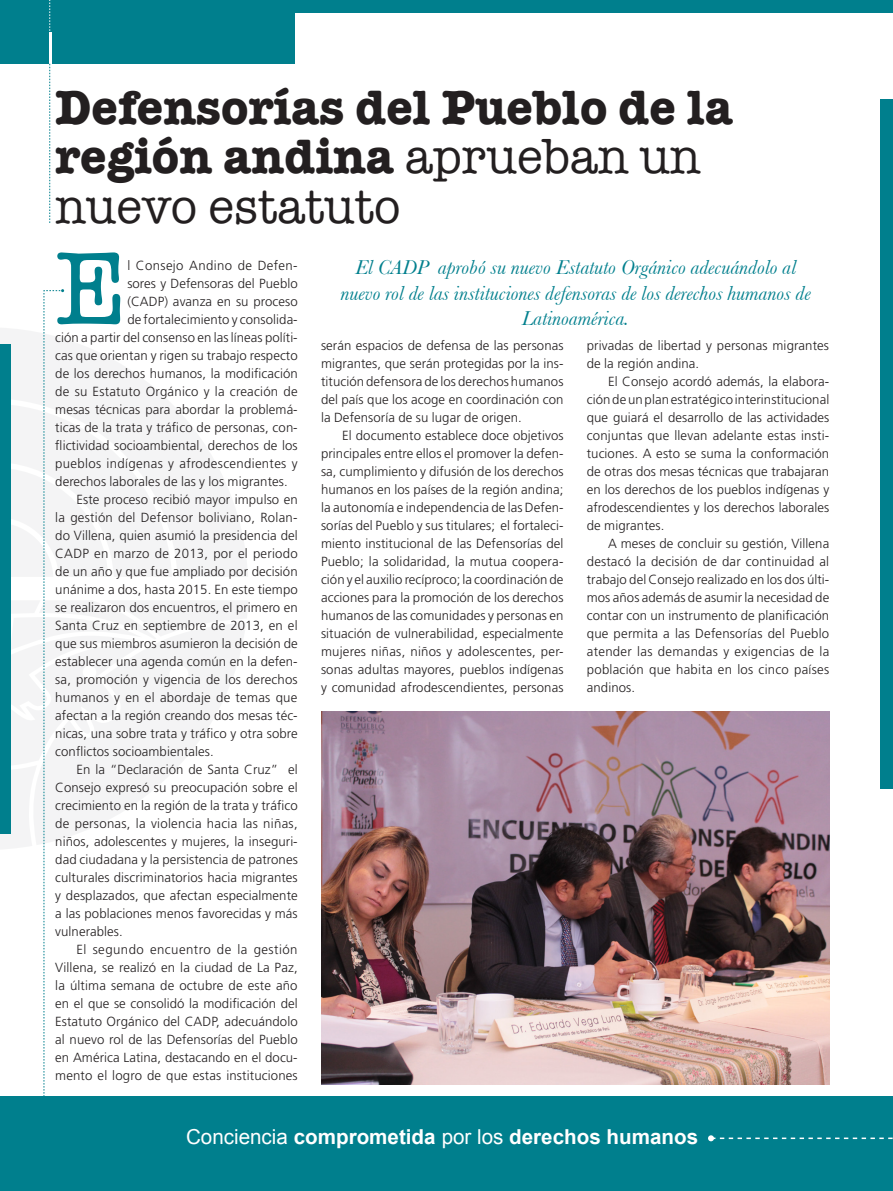
<style>
.page{position:relative;width:893px;height:1191px;background:#fff}
.page>*{position:absolute;margin:0;border:0;box-sizing:border-box;transform-origin:0 0}
.Texto_A{font:106.35px "American Typewriter";color:#007f8d}
.TITULO{font:700 49.5px/49.5px "American Typewriter";color:#231f20}
.TITULO-2{font:italic 21px/25.5px "Baskerville";color:#007f8d;text-align:center}
.t1{font:700 20.55px "Arial";color:#fff}
.Texto_A-2{font:300 13.2px/18px "Frutiger";letter-spacing:.005em;color:#231f20;text-align:justify}
.Texto_A-3{font:300 13.2px "Frutiger";letter-spacing:.025em;color:#231f20}
.Texto_A-4{font:300 13.2px "Frutiger";letter-spacing:.03em;color:#231f20}
.s1{font-weight:400}
</style>
<div class="page">
<img style="left:321px;top:711px;width:509px;height:373px">
<div style="left:0;top:0;width:295px;height:64px;background:#007f8d"></div>
<div style="left:232px;top:0;width:661px;height:13px;background:#007f8d"></div>
<div style="left:880px;top:100px;width:13px;height:689px;background:#007f8d"></div>
<div style="left:0;top:1096px;width:893px;height:95px;background:#007f8d"></div>
<svg style="left:49px;top:0;width:2px;height:223px"></svg>
<svg style="left:0;top:289px;width:248px;height:807px"></svg>
<svg style="left:708px;top:1135px;width:185px;height:6px"></svg>
<p class="TITULO" style="left:55px;top:80px;width:679px">Defensorías del Pueblo de la región andina <span class="s1">aprueban un nuevo estatuto</span></p>
<p class="Texto_A" style="left:55px;top:207px;width:73px">E</p>
<p class="Texto_A-4" style="left:127px;top:258px;width:172px">l Consejo Andino de Defen-</p>
<p class="Texto_A-2" style="left:127px;top:274px;width:172px">sores y Defensoras del Pueblo</p>
<p class="Texto_A-2" style="left:127px;top:292px;width:172px">(CADP) avanza en su proceso</p>
<p class="Texto_A-2" style="left:127px;top:310px;width:172px">de fortalecimiento y consolida-</p>
<p class="Texto_A-2" style="left:55px;top:328px;width:244px">ción a partir del consenso en las líneas políti-</p>
<p class="Texto_A-2" style="left:55px;top:346px;width:244px">cas que orientan y rigen su trabajo respecto</p>
<p class="Texto_A-2" style="left:55px;top:364px;width:244px">de los derechos humanos, la modificación</p>
<p class="Texto_A-2" style="left:55px;top:382px;width:244px">de su Estatuto Orgánico y la creación de</p>
<p class="Texto_A-2" style="left:55px;top:400px;width:244px">mesas técnicas para abordar la problemá-</p>
<p class="Texto_A-2" style="left:55px;top:418px;width:244px">ticas de la trata y tráfico de personas, con-</p>
<p class="Texto_A-2" style="left:55px;top:436px;width:244px">flictividad socioambiental, derechos de los</p>
<p class="Texto_A-3" style="left:55px;top:456px;width:244px">pueblos indígenas y afrodescendientes y</p>
<p class="Texto_A-2" style="left:55px;top:472px;width:234px">derechos laborales de las y los migrantes.</p>
<p class="Texto_A-2" style="left:55px;top:490px;width:244px;text-indent:21px">Este proceso recibió mayor impulso en la gestión del Defensor boliviano, Rolan&shy;do Villena, quien asumió la presidencia del CADP en marzo de 2013, por el periodo de un año y que fue ampliado por decisión unánime a dos, hasta 2015. En este tiempo se realizaron dos encuentros, el primero en Santa Cruz en septiembre de 2013, en el que sus miembros asumieron la decisión de establecer una agenda común en la defen&shy;sa, promoción y vigencia de los derechos humanos y en el abordaje de temas que afectan a la región creando dos mesas téc&shy;nicas, una sobre trata y tráfico y otra sobre conflictos socioambientales.</p>
<p class="Texto_A-2" style="left:55px;top:760px;width:244px;text-indent:21px">En la “Declaración de Santa Cruz” el Consejo expresó su preocupación sobre el crecimiento en la región de la trata y tráfico de personas, la violencia hacia las niñas, niños, adolescentes y mujeres, la inseguri&shy;dad ciudadana y la persistencia de patrones culturales discriminatorios hacia migrantes y desplazados, que afectan especialmente a las poblaciones menos favorecidas y más vulnerables.</p>
<p class="Texto_A-2" style="left:55px;top:940px;width:244px;text-indent:21px">El segundo encuentro de la gestión Villena, se realizó en la ciudad de La Paz, la última semana de octubre de este año en el que se consolidó la modificación del Estatuto Orgánico del CADP, adecuándolo al nuevo rol de las Defensorías del Pueblo en América Latina, destacando en el docu&shy;mento el logro de que estas instituciones</p>
<p class="TITULO-2" style="left:340px;top:254px;width:472px">El CADP aprobó su nuevo Estatuto Orgánico adecuándolo al nuevo rol de las instituciones defensoras de los derechos humanos de</p>
<p class="TITULO-2" style="left:522px;top:305px;width:109px">Latinoamérica.</p>
<p class="Texto_A-2" style="left:321px;top:337px;width:244px">serán espacios de defensa de las personas migrantes, que serán protegidas por la ins&shy;titución defensora de los derechos humanos del país que los acoge en coordinación con la Defensoría de su lugar de origen.</p>
<p class="Texto_A-2" style="left:321px;top:427px;width:244px;text-indent:21px">El documento establece doce objetivos principales entre ellos el promover la defen&shy;sa, cumplimiento y difusión de los derechos humanos en los países de la región andina; la autonomía e independencia de las Defen&shy;sorías del Pueblo y sus titulares; el fortaleci&shy;miento institucional de las Defensorías del Pueblo; la solidaridad, la mutua coopera&shy;ción y el auxilio recíproco; la coordinación de acciones para la promoción de los derechos humanos de las comunidades y personas en situación de vulnerabilidad, especialmente mujeres niñas, niños y adolescentes, per&shy;sonas adultas mayores, pueblos indígenas y comunidad afrodescendientes, personas</p>
<p class="Texto_A-2" style="left:587px;top:337px;width:244px">privadas de libertad y personas migrantes de la región andina.</p>
<p class="Texto_A-2" style="left:587px;top:373px;width:244px;text-indent:21px">El Consejo acordó además, la elabora&shy;ción de un plan estratégico interinstitucional que guiará el desarrollo de las actividades conjuntas que llevan adelante estas insti&shy;tuciones. A esto se suma la conformación de otras dos mesas técnicas que trabajaran en los derechos de los pueblos indígenas y afrodescendientes y los derechos laborales de migrantes.</p>
<p class="Texto_A-2" style="left:587px;top:535px;width:244px;text-indent:21px">A meses de concluir su gestión, Villena destacó la decisión de dar continuidad al trabajo del Consejo realizado en los dos últi&shy;mos años además de asumir la necesidad de contar con un instrumento de planificación que permita a las Defensorías del Pueblo atender las demandas y exigencias de la población que habita en los cinco países andinos.</p>
<h3 class="t1" style="left:186px;top:1122px;width:514px"><span class="s1">Conciencia</span> comprometida <span class="s1">por los</span> derechos humanos</h3>
</div>
